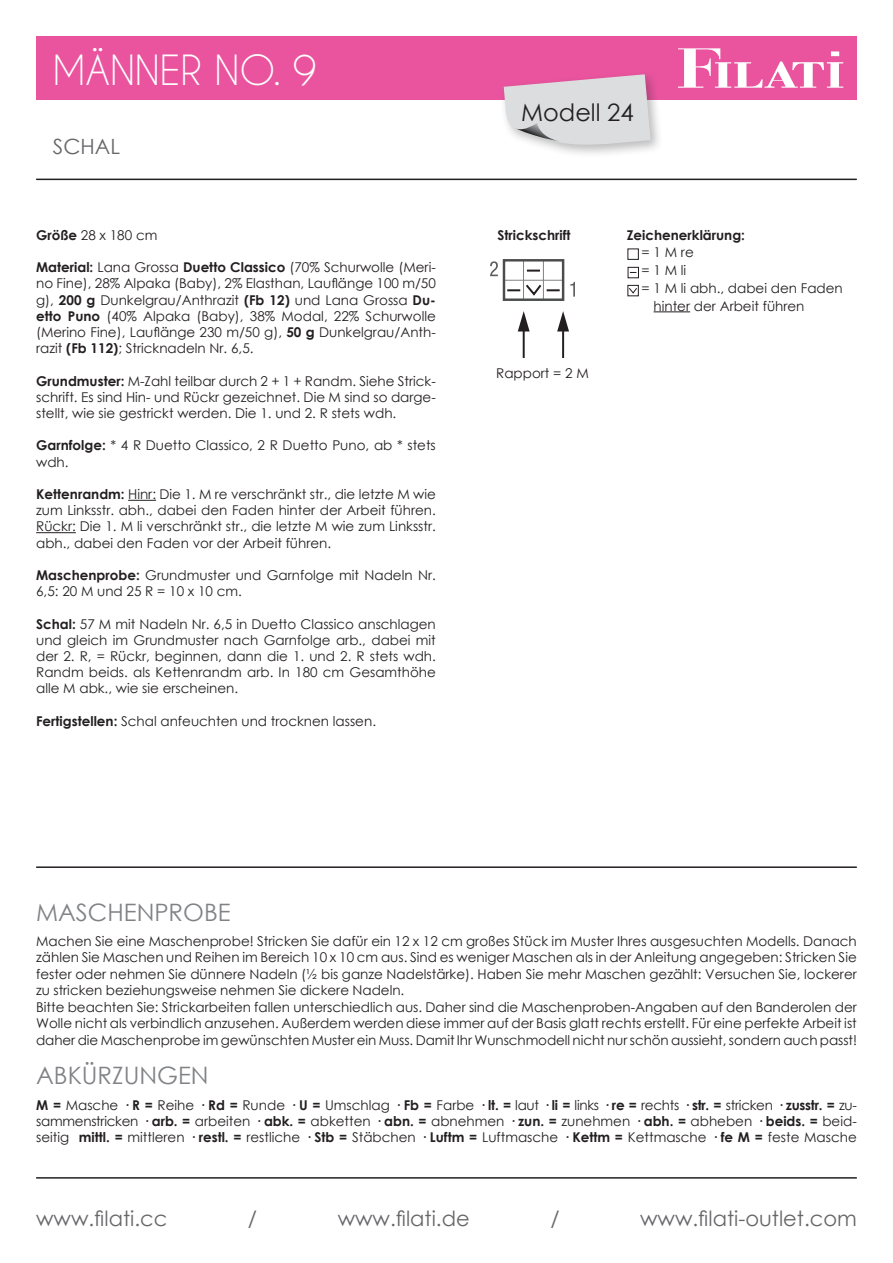
<style>
.page{position:relative;width:893px;height:1263px;background:#fff}
.page>*{position:absolute;margin:0;border:0;box-sizing:border-box;transform-origin:0 0}
.t1{font:39px "Caviar Dreams";color:#fff}
.t2{font:24px "Century Gothic";color:#808285}
.t3{font:24px "Century Gothic";color:#231f20}
.t4{font:21px "Century Gothic";color:#67676a}
.t5{font:13.5px/16.2px "Century Gothic";color:#231f20;text-align:justify}
.t6{font:700 13.5px "Century Gothic";color:#231f20}
.s1{font-weight:700}
</style>
<div class="page">
<hr style="left:36px;top:1177px;width:821px;height:1px;background:#231f20">
<hr style="left:36px;top:866px;width:821px;height:2px;background:#231f20">
<hr style="left:36px;top:179px;width:821px;height:1px;background:#231f20">
<div style="left:36px;top:36px;width:821px;height:64px;background:#ea549f"></div>
<div style="left:499px;top:70px;width:165px;height:88px;background:#231f20;opacity:.3"></div>
<svg style="left:504px;top:74px;width:147px;height:76px;background:#dcced7"></svg>
<svg style="left:678px;top:48px;width:165px;height:40px"></svg>
<svg style="left:128px;top:500px;width:28px;height:1px"></svg>
<hr style="left:36px;top:532px;width:40px;height:1px;background:#231f20">
<hr style="left:654px;top:311px;width:36px;height:1px;background:#231f20">
<svg style="left:627px;top:285px;width:12px;height:11px"></svg>
<svg style="left:628px;top:287px;width:10px;height:7px"></svg>
<div style="left:628px;top:267px;width:11px;height:11px;background:#fefefe;border:1px solid #231f20"></div>
<div style="left:627px;top:249px;width:12px;height:11px;background:#fefefe;border:1px solid #231f20"></div>
<hr style="left:523px;top:260px;width:1px;height:40px;background:#808285">
<hr style="left:543px;top:260px;width:1px;height:40px;background:#808285">
<svg style="left:518px;top:311px;width:51px;height:47px"></svg>
<svg style="left:506px;top:269px;width:55px;height:28px"></svg>
<div style="left:503px;top:259px;width:61px;height:42px;border:2px solid #4b4c4d"></div>
<svg style="left:570px;top:282px;width:5px;height:15px"></svg>
<svg style="left:490px;top:261px;width:8px;height:15px"></svg>
<h1 class="t1" style="left:53px;top:47px;width:265px">MÄNNER NO. 9</h1>
<h3 class="t4" style="left:53px;top:131px;width:69px">SCHAL</h3>
<p class="t5" style="left:36px;top:227px;width:123px"><span class="s1">Größe</span> 28 x 180 cm</p>
<p class="t5" style="left:36px;top:259px;width:401px"><span class="s1">Material:</span> Lana Grossa <span class="s1">Duetto Classico</span> (70% Schurwolle (Meri&shy;no Fine), 28% Alpaka (Baby), 2% Elasthan, Lauflänge 100 m/50 g), <span class="s1">200 g</span> Dunkelgrau/Anthrazit <span class="s1">(Fb 12)</span> und Lana Grossa <span class="s1">Du&shy;etto Puno</span> (40% Alpaka (Baby), 38% Modal, 22% Schurwolle (Merino Fine), Lauflänge 230 m/50 g), <span class="s1">50 g</span> Dunkelgrau/Anth&shy;razit <span class="s1">(Fb 112)</span>; Stricknadeln Nr. 6,5.</p>
<p class="t5" style="left:36px;top:372px;width:401px"><span class="s1">Grundmuster:</span> M-Zahl teilbar durch 2 + 1 + Randm. Siehe Strick&shy;schrift. Es sind Hin- und Rückr gezeichnet. Die M sind so darge&shy;stellt, wie sie gestrickt werden. Die 1. und 2. R stets wdh.</p>
<p class="t5" style="left:36px;top:437px;width:401px"><span class="s1">Garnfolge:</span> * 4 R Duetto Classico, 2 R Duetto Puno, ab * stets wdh.</p>
<p class="t5" style="left:36px;top:486px;width:401px"><span class="s1">Kettenrandm:</span> Hinr: Die 1. M re verschränkt str., die letzte M wie zum Linksstr. abh., dabei den Faden hinter der Arbeit führen.<br>Rückr: Die 1. M li verschränkt str., die letzte M wie zum Linksstr. abh., dabei den Faden vor der Arbeit führen.</p>
<p class="t5" style="left:36px;top:567px;width:401px"><span class="s1">Maschenprobe:</span> Grundmuster und Garnfolge mit Nadeln Nr.<br>6,5: 20 M und 25 R = 10 x 10 cm.</p>
<p class="t5" style="left:36px;top:615px;width:401px"><span class="s1">Schal:</span> 57 M mit Nadeln Nr. 6,5 in Duetto Classico anschlagen und gleich im Grundmuster nach Garnfolge arb., dabei mit der 2. R, = Rückr, beginnen, dann die 1. und 2. R stets wdh.<br>Randm beids. als Kettenrandm arb. In 180 cm Gesamthöhe alle M abk., wie sie erscheinen.</p>
<p class="t5" style="left:36px;top:713px;width:341px"><span class="s1">Fertigstellen:</span> Schal anfeuchten und trocknen lassen.</p>
<h2 class="t3" style="left:521px;top:96px;width:114px">Modell 24</h2>
<p class="t6" style="left:497px;top:225px;width:75px">Strickschrift</p>
<p class="t5" style="left:496px;top:364px;width:94px">Rapport = 2 M</p>
<p class="t6" style="left:627px;top:225px;width:120px">Zeichenerklärung:</p>
<p class="t5" style="left:642px;top:244px;width:54px">= 1 M re</p>
<p class="t5" style="left:642px;top:262px;width:46px">= 1 M li</p>
<p class="t5" style="left:642px;top:280px;width:203px">= 1 M li abh., dabei den Faden</p>
<p class="t5" style="left:654px;top:297px;width:152px">hinter der Arbeit führen</p>
<h2 class="t2" style="left:36px;top:895px;width:196px">MASCHENPROBE</h2>
<p class="t5" style="left:36px;top:932px;width:822px;text-align:left">Machen Sie eine Maschenprobe! Stricken Sie dafür ein 12 x 12 cm großes Stück im Muster Ihres ausgesuchten Modells. Danach zählen Sie Maschen und Reihen im Bereich 10 x 10 cm aus. Sind es weniger Maschen als in der Anleitung angegeben: Stricken Sie fester oder nehmen Sie dünnere Nadeln (½ bis ganze Nadelstärke). Haben Sie mehr Maschen gezählt: Versuchen Sie, lockerer zu stricken beziehungsweise nehmen Sie dickere Nadeln.<br>Bitte beachten Sie: Strickarbeiten fallen unterschiedlich aus. Daher sind die Maschenproben-Angaben auf den Banderolen der Wolle nicht als verbindlich anzusehen. Außerdem werden diese immer auf der Basis glatt rechts erstellt. Für eine perfekte Arbeit ist daher die Maschenprobe im gewünschten Muster ein Muss. Damit Ihr Wunschmodell nicht nur schön aussieht, sondern auch passt!</p>
<h2 class="t2" style="left:36px;top:1058px;width:174px">ABKÜRZUNGEN</h2>
<p class="t5" style="left:36px;top:1096px;width:822px"><span class="s1">M =</span> Masche <span class="s1">· R =</span> Reihe <span class="s1">· Rd =</span> Runde <span class="s1">· U =</span> Umschlag <span class="s1">· Fb =</span> Farbe <span class="s1">· lt. =</span> laut <span class="s1">· li =</span> links <span class="s1">· re =</span> rechts <span class="s1">· str. =</span> stricken <span class="s1">· zusstr. =</span> zu&shy;sammenstricken <span class="s1">· arb. =</span> arbeiten <span class="s1">· abk. =</span> abketten <span class="s1">· abn. =</span> abnehmen <span class="s1">· zun. =</span> zunehmen <span class="s1">· abh. =</span> abheben <span class="s1">· beids. =</span> beid&shy;seitig <span class="s1">mittl. =</span> mittleren <span class="s1">· restl. =</span> restliche <span class="s1">· Stb =</span> Stäbchen <span class="s1">· Luftm =</span> Luftmasche <span class="s1">· Kettm =</span> Kettmasche <span class="s1">· fe M =</span> feste Masche</p>
<h3 class="t4" style="left:36px;top:1204px;width:133px">www.filati.cc</h3>
<h3 class="t4" style="left:248px;top:1204px;width:11px">/</h3>
<h3 class="t4" style="left:338px;top:1204px;width:134px">www.filati.de</h3>
<h3 class="t4" style="left:550px;top:1204px;width:11px">/</h3>
<h3 class="t4" style="left:640px;top:1204px;width:218px">www.filati-outlet.com</h3>
</div>
